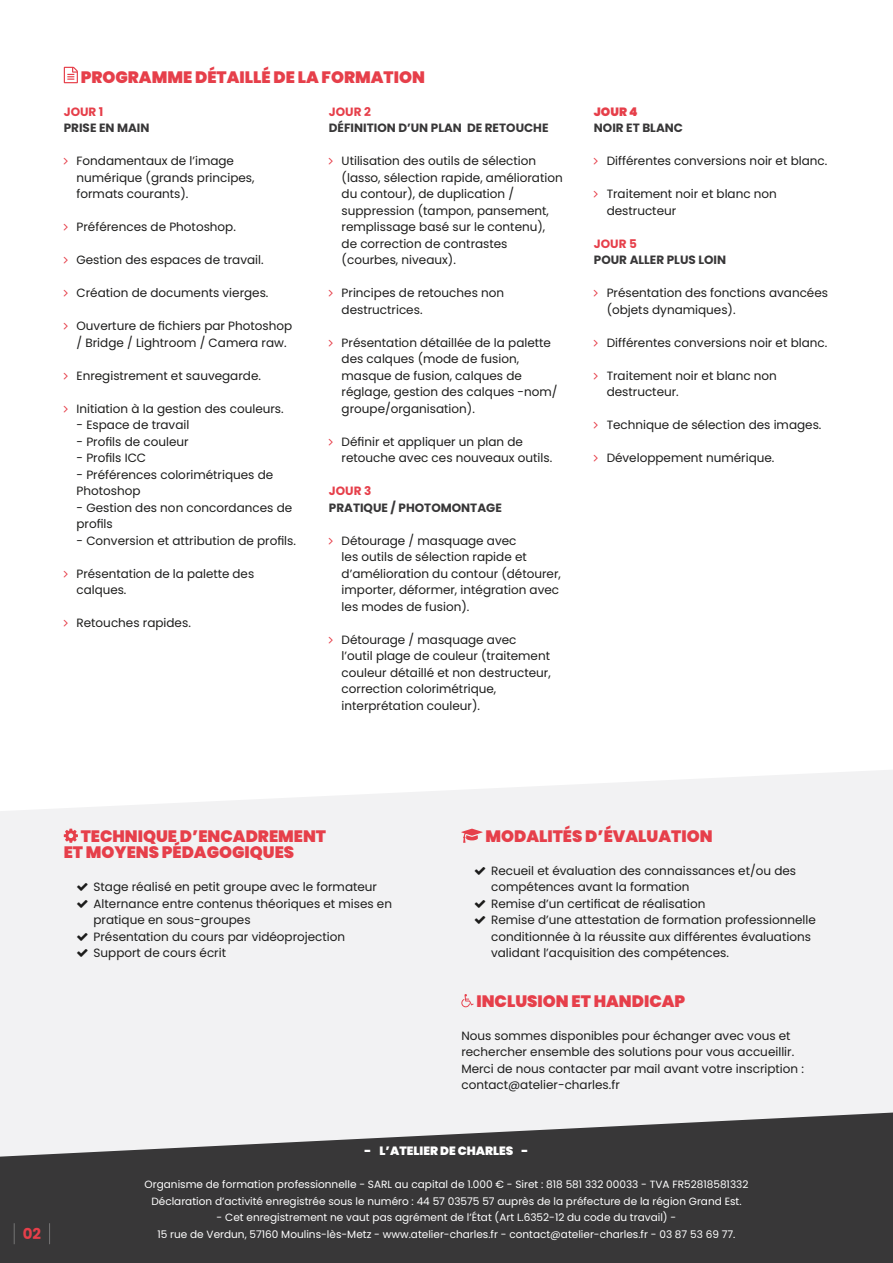
<style>
.page{position:relative;width:893px;height:1263px;background:#fff}
.page>*{position:absolute;margin:0;border:0;box-sizing:border-box;transform-origin:0 0}
.Titre{font:900 16.5px/16.5px "Poppins";color:#e63f4a}
.t1{font:700 15px "Poppins";color:#e63f4a}
.t2{font:12px/16.5px "Poppins";color:#1c1c1b}
.Jour{font:700 12px/16.5px "Poppins";color:#383738}
.t3{font:900 12px "Poppins";color:#fff}
.t4{font:10.5px "Poppins";color:#fff}
.s1{color:#e63f4a}
.s2{font-weight:900;color:#e63f4a}
</style>
<div class="page">
<div style="left:0;top:770px;width:893px;height:342px;background:#f2f2f3"></div>
<svg style="left:0;top:1112px;width:893px;height:151px;background:#535253"></svg>
<svg style="left:64px;top:67px;width:14px;height:16px"></svg>
<svg style="left:64px;top:829px;width:14px;height:14px"></svg>
<svg style="left:461px;top:829px;width:22px;height:14px"></svg>
<svg style="left:461px;top:994px;width:13px;height:13px"></svg>
<svg style="left:14px;top:1223px;width:1px;height:21px"></svg>
<svg style="left:49px;top:1223px;width:1px;height:21px"></svg>
<svg style="left:77px;top:883px;width:11px;height:8px"></svg>
<svg style="left:77px;top:899px;width:11px;height:8px"></svg>
<svg style="left:77px;top:932px;width:11px;height:8px"></svg>
<svg style="left:77px;top:949px;width:11px;height:8px"></svg>
<svg style="left:475px;top:866px;width:10px;height:8px"></svg>
<svg style="left:475px;top:899px;width:10px;height:8px"></svg>
<svg style="left:475px;top:916px;width:10px;height:8px"></svg>
<p class="Titre" style="left:81px;top:69px;width:346px">PROGRAMME DÉTAILLÉ DE LA FORMATION</p>
<p class="Jour" style="left:64px;top:103px;width:87px"><span class="s1">JOUR 1<br></span>PRISE EN MAIN</p>
<p class="t2" style="left:77px;top:153px;width:180px">Fondamentaux de l’image numérique (grands principes, formats courants).</p>
<p class="t2" style="left:77px;top:219px;width:161px">Préférences de Photoshop.</p>
<p class="t2" style="left:77px;top:252px;width:189px">Gestion des espaces de travail.</p>
<p class="t2" style="left:77px;top:285px;width:193px">Création de documents vierges.</p>
<p class="t2" style="left:77px;top:318px;width:217px">Ouverture de fichiers par Photoshop / Bridge / Lightroom / Camera raw.</p>
<p class="t2" style="left:77px;top:367px;width:186px">Enregistrement et sauvegarde.</p>
<p class="t2" style="left:77px;top:400px;width:209px">Initiation à la gestion des couleurs.</p>
<p class="t2" style="left:77px;top:417px;width:114px">- Espace de travail</p>
<p class="t2" style="left:77px;top:433px;width:114px">- Profils de couleur</p>
<p class="t2" style="left:77px;top:450px;width:71px">- Profils ICC</p>
<p class="t2" style="left:77px;top:466px;width:198px">- Préférences colorimétriques de<br>Photoshop</p>
<p class="t2" style="left:77px;top:499px;width:217px">- Gestion des non concordances de profils</p>
<p class="t2" style="left:77px;top:532px;width:221px">- Conversion et attribution de profils.</p>
<p class="t2" style="left:77px;top:565px;width:179px">Présentation de la palette des calques.</p>
<p class="t2" style="left:77px;top:615px;width:116px">Retouches rapides.</p>
<p class="Jour" style="left:329px;top:103px;width:221px"><span class="s1">JOUR 2<br></span>DÉFINITION D’UN PLAN DE RETOUCHE</p>
<p class="t2" style="left:342px;top:153px;width:223px">Utilisation des outils de sélection (lasso, sélection rapide, amélioration du contour), de duplication / suppression (tampon, pansement, remplissage basé sur le contenu), de correction de contrastes (courbes, niveaux).</p>
<p class="t2" style="left:342px;top:285px;width:164px">Principes de retouches non destructrices.</p>
<p class="t2" style="left:342px;top:334px;width:218px">Présentation détaillée de la palette des calques (mode de fusion, masque de fusion, calques de réglage, gestion des calques -nom/ groupe/organisation).</p>
<p class="t2" style="left:342px;top:433px;width:212px">Définir et appliquer un plan de retouche avec ces nouveaux outils.</p>
<p class="Jour" style="left:329px;top:483px;width:174px"><span class="s1">JOUR 3<br></span>PRATIQUE / PHOTOMONTAGE</p>
<p class="t2" style="left:342px;top:532px;width:221px">Détourage / masquage avec<br>les outils de sélection rapide et d’amélioration du contour (détourer, importer, déformer, intégration avec les modes de fusion).</p>
<p class="t2" style="left:342px;top:631px;width:211px">Détourage / masquage avec<br>l’outil plage de couleur (traitement couleur détaillé et non destructeur, correction colorimétrique, interprétation couleur).</p>
<p class="Jour" style="left:594px;top:103px;width:91px"><span class="s2">JOUR 4<br></span>NOIR ET BLANC</p>
<p class="t2" style="left:607px;top:153px;width:222px">Différentes conversions noir et blanc.</p>
<p class="t2" style="left:607px;top:186px;width:172px">Traitement noir et blanc non destructeur</p>
<p class="Jour" style="left:594px;top:235px;width:134px"><span class="s1">JOUR 5<br></span>POUR ALLER PLUS LOIN</p>
<p class="t2" style="left:607px;top:285px;width:223px">Présentation des fonctions avancées (objets dynamiques).</p>
<p class="t2" style="left:607px;top:334px;width:222px">Différentes conversions noir et blanc.</p>
<p class="t2" style="left:607px;top:367px;width:172px">Traitement noir et blanc non destructeur.</p>
<p class="t2" style="left:607px;top:417px;width:216px">Technique de sélection des images.</p>
<p class="t2" style="left:607px;top:450px;width:169px">Développement numérique.</p>
<p class="Titre" style="left:64px;top:828px;width:264px;text-indent:17px">TECHNIQUE D’ENCADREMENT<br>ET MOYENS PÉDAGOGIQUES</p>
<p class="t2" style="left:94px;top:879px;width:285px">Stage réalisé en petit groupe avec le formateur</p>
<p class="t2" style="left:94px;top:895px;width:300px">Alternance entre contenus théoriques et mises en pratique en sous-groupes</p>
<p class="t2" style="left:94px;top:928px;width:253px">Présentation du cours par vidéoprojection</p>
<p class="t2" style="left:94px;top:945px;width:134px">Support de cours écrit</p>
<p class="Titre" style="left:485px;top:828px;width:229px">MODALITÉS D’ÉVALUATION</p>
<p class="t2" style="left:491px;top:862px;width:306px">Recueil et évaluation des connaissances et/ou des compétences avant la formation</p>
<p class="t2" style="left:491px;top:895px;width:216px">Remise d’un certificat de réalisation</p>
<p class="t2" style="left:491px;top:912px;width:326px">Remise d’une attestation de formation professionnelle conditionnée à la réussite aux différentes évaluations validant l’acquisition des compétences.</p>
<p class="Titre" style="left:476px;top:993px;width:210px">INCLUSION ET HANDICAP</p>
<p class="t2" style="left:461px;top:1027px;width:344px">Nous sommes disponibles pour échanger avec vous et rechercher ensemble des solutions pour vous accueillir.<br>Merci de nous contacter par mail avant votre inscription : contact@atelier-charles.fr</p>
<p class="t3" style="left:364px;top:1144px;width:166px">- L’ATELIER DE CHARLES -</p>
<p class="t4" style="left:145px;top:1178px;width:605px">Organisme de formation professionnelle - SARL au capital de 1.000 € - Siret : 818 581 332 00033 - TVA FR52818581332</p>
<p class="t4" style="left:151px;top:1195px;width:592px">Déclaration d’activité enregistrée sous le numéro : 44 57 03575 57 auprès de la préfecture de la région Grand Est.</p>
<p class="t4" style="left:217px;top:1211px;width:461px">- Cet enregistrement ne vaut pas agrément de l’État (Art L.6352-12 du code du travail) -</p>
<p class="t1" style="left:23px;top:1225px;width:20px">02</p>
<p class="t4" style="left:157px;top:1228px;width:579px">15 rue de Verdun, 57160 Moulins-lès-Metz - www.atelier-charles.fr - contact@atelier-charles.fr - 03 87 53 69 77.</p>
</div>
